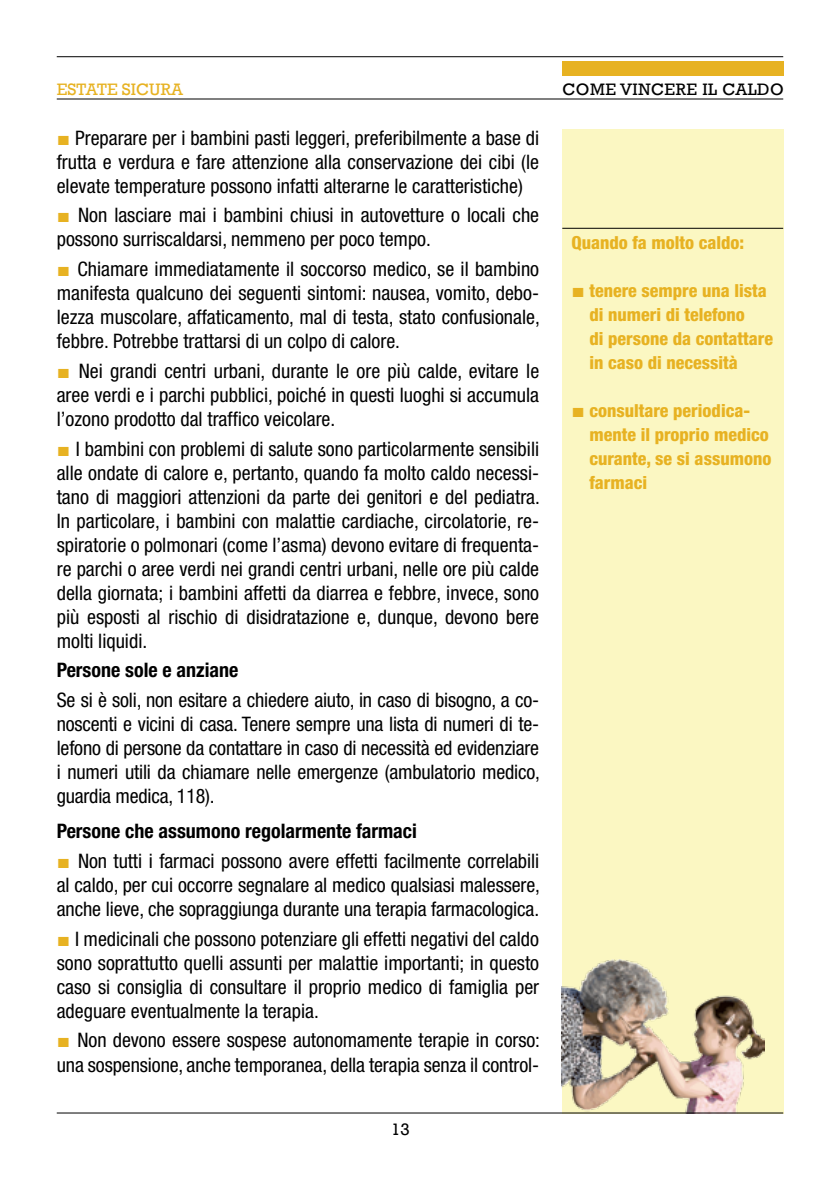
<style>
.page{position:relative;width:840px;height:1191px;background:#fff}
.page>*{position:absolute;margin:0;border:0;box-sizing:border-box;transform-origin:0 0}
.t1{font:condensed 20px/24px "Helvetica Neue";color:#000;text-align:justify}
.t2{font:700 condensed 20px "Helvetica Neue";color:#000}
.t3{font:800 condensed 18px/24px "Helvetica Neue";color:#e7b222}
.t4{font:17px "Rockwell";letter-spacing:.03em;color:#000}
.t5{font:17px "Rockwell";color:#e7b222}
.s1{font-family:"Times New Roman";font-stretch:normal;color:#e7b222}
.s2{font-family:"Times New Roman";font-weight:400;font-stretch:normal;font-size:20px}
</style>
<div class="page">
<div style="left:561px;top:129px;width:221px;height:984px;background:#fbf7c2"></div>
<hr style="left:57px;top:56px;width:725px;height:1px;background:#000">
<hr style="left:57px;top:99px;width:725px;height:1px;background:#000">
<div style="left:561px;top:62px;width:221px;height:14px;background:#e7b222"></div>
<img style="left:561px;top:960px;width:202px;height:152px">
<hr style="left:57px;top:1112px;width:725px;height:1px;background:#000">
<hr style="left:562px;top:228px;width:220px;height:1px;background:#000">
<p class="t5" style="left:57px;top:79px;width:128px">ESTATE SICURA</p>
<p class="t4" style="left:562px;top:79px;width:223px">COME VINCERE IL CALDO</p>
<p class="t1" style="left:57px;top:126px;width:483px"><span class="s1">■</span> Preparare per i bambini pasti leggeri, preferibilmente a base di frutta e verdura e fare attenzione alla conservazione dei cibi (le elevate temperature possono infatti alterarne le caratteristiche)</p>
<p class="t1" style="left:57px;top:203px;width:483px"><span class="s1">■</span> Non lasciare mai i bambini chiusi in autovetture o locali che possono surriscaldarsi, nemmeno per poco tempo.</p>
<p class="t1" style="left:57px;top:257px;width:484px"><span class="s1">■</span> Chiamare immediatamente il soccorso medico, se il bambino manifesta qualcuno dei seguenti sintomi: nausea, vomito, debo&shy;lezza muscolare, affaticamento, mal di testa, stato confusionale, febbre. Potrebbe trattarsi di un colpo di calore.</p>
<p class="t1" style="left:57px;top:359px;width:483px"><span class="s1">■</span> Nei grandi centri urbani, durante le ore più calde, evitare le aree verdi e i parchi pubblici, poiché in questi luoghi si accumula l’ozono prodotto dal traffico veicolare.</p>
<p class="t1" style="left:57px;top:436px;width:484px"><span class="s1">■</span> I bambini con problemi di salute sono particolarmente sensibili alle ondate di calore e, pertanto, quando fa molto caldo necessi&shy;tano di maggiori attenzioni da parte dei genitori e del pediatra.<br>In particolare, i bambini con malattie cardiache, circolatorie, re&shy;spiratorie o polmonari (come l’asma) devono evitare di frequenta&shy;re parchi o aree verdi nei grandi centri urbani, nelle ore più calde della giornata; i bambini affetti da diarrea e febbre, invece, sono più esposti al rischio di disidratazione e, dunque, devono bere molti liquidi.</p>
<p class="t2" style="left:57px;top:658px;width:183px">Persone sole e anziane</p>
<p class="t1" style="left:57px;top:688px;width:484px">Se si è soli, non esitare a chiedere aiuto, in caso di bisogno, a co&shy;noscenti e vicini di casa. Tenere sempre una lista di numeri di te&shy;lefono di persone da contattare in caso di necessità ed evidenziare i numeri utili da chiamare nelle emergenze (ambulatorio medico, guardia medica, 118).</p>
<p class="t2" style="left:57px;top:819px;width:361px">Persone che assumono regolarmente farmaci</p>
<p class="t1" style="left:57px;top:849px;width:484px"><span class="s1">■</span> Non tutti i farmaci possono avere effetti facilmente correlabili al caldo, per cui occorre segnalare al medico qualsiasi malessere, anche lieve, che sopraggiunga durante una terapia farmacologica.</p>
<p class="t1" style="left:57px;top:926px;width:483px"><span class="s1">■</span> I medicinali che possono potenziare gli effetti negativi del caldo sono soprattutto quelli assunti per malattie importanti; in questo caso si consiglia di consultare il proprio medico di famiglia per adeguare eventualmente la terapia.</p>
<p class="t1" style="left:57px;top:1028px;width:484px"><span class="s1">■</span> Non devono essere sospese autonomamente terapie in corso: una sospensione, anche temporanea, della terapia senza il control-</p>
<p class="t4" style="left:391px;top:1119px;width:20px">13</p>
<p class="t3" style="left:571px;top:230px;width:174px">Quando fa molto caldo:</p>
<p class="t3" style="left:589px;top:278px;width:185px;text-indent:-18px"><span class="s2">■</span> tenere sempre una lista di numeri di telefono<br>di persone da contattare in caso di necessità</p>
<p class="t3" style="left:589px;top:398px;width:183px;text-indent:-18px"><span class="s2">■</span> consultare periodica&shy;mente il proprio medico curante, se si assumono farmaci</p>
</div>
